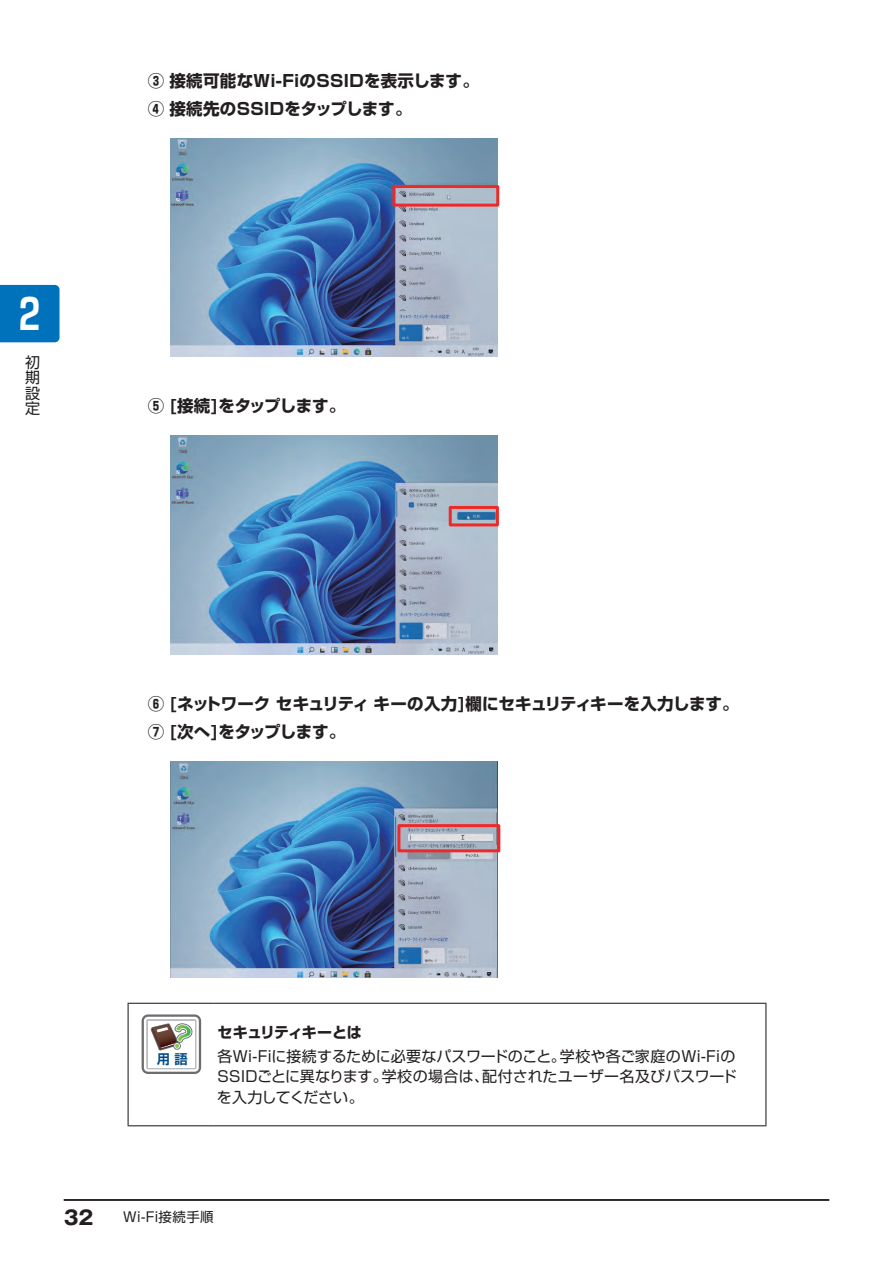
<style>
.page{position:relative;width:893px;height:1263px;background:#fff}
.page>*{position:absolute;margin:0;border:0;box-sizing:border-box;transform-origin:0 0}
.t1{font:700 42px "Shin Go Pro De";color:#fff}
.t2{font:700 19.5px "Gothic MB101 Pro";color:#231f20}
.t3{font:700 16.5px/28.2px "Shin Go Pro";color:#231f20}
.t4{font:700 16.5px/28.2px "Shin Go Pro";letter-spacing:.02em;color:#231f20}
.t5{font:700 16.5px "Shin Go Pro";letter-spacing:-.04em;color:#231f20}
.t6{font:15px/15.5px "Shin Go Pro";color:#231f20;text-align:justify}
.t7{font:700 15px "Shin Go Pro";letter-spacing:-.055em;color:#231f20}
.t8{font:13.5px "Shin Go Pro";letter-spacing:.03em;color:#231f20}
.t9{font:700 13.2px "Shin Go Pro De";color:#004b87}
</style>
<div class="page">
<div style="left:0;top:285px;width:60px;height:57px;background:#0072bc"></div>
<hr style="left:64px;top:1199px;width:765px;height:2px;background:#231f20">
<img style="left:170px;top:139px;width:328px;height:218px">
<div style="left:392px;top:185px;width:107px;height:22px;border:3px solid #ee2928"></div>
<img style="left:170px;top:435px;width:328px;height:220px">
<div style="left:449px;top:506px;width:50px;height:20px;border:3px solid #ee2928"></div>
<img style="left:170px;top:762px;width:328px;height:216px">
<div style="left:397px;top:824px;width:103px;height:28px;border:3px solid #ee2928"></div>
<hr style="left:213px;top:1003px;width:553px;height:1px;background:#231f20">
<hr style="left:765px;top:1004px;width:1px;height:121px;background:#231f20">
<hr style="left:128px;top:1003px;width:85px;height:1px;background:#231f20">
<hr style="left:128px;top:1004px;width:1px;height:121px;background:#231f20">
<hr style="left:128px;top:1125px;width:85px;height:1px;background:#231f20">
<hr style="left:213px;top:1125px;width:553px;height:1px;background:#231f20">
<svg style="left:142px;top:1014px;width:59px;height:60px"></svg>
<h1 class="t1" style="left:19px;top:279px;width:22px">2</h1>
<p class="t6" style="left:25px;top:352px;width:16px">初期設定</p>
<p class="t4" style="left:148px;top:65px;width:332px">③ 接続可能なWi-FiのSSIDを表示します。<br>④ 接続先のSSIDをタップします。</p>
<p class="t5" style="left:148px;top:393px;width:199px">⑤ [接続]をタップします。</p>
<p class="t3" style="left:148px;top:688px;width:592px">⑥ [ネットワークセキュリティキーの入力]欄にセキュリティキーを入力します。<br>⑦ [次へ]をタップします。</p>
<p class="t9" style="left:157px;top:1048px;width:32px">用 語</p>
<p class="t7" style="left:217px;top:1020px;width:146px">セキュリティキーとは</p>
<p class="t6" style="left:217px;top:1044px;width:521px;line-height:20.2px">各Wi-Fiに接続するために必要なパスワードのこと。学校や各ご家庭のWi-FiのSSIDごとに異なります。学校の場合は、配付されたユーザー名及びパスワードを入力してください。</p>
<h2 class="t2" style="left:64px;top:1201px;width:31px">32</h2>
<p class="t8" style="left:123px;top:1205px;width:92px">Wi-Fi接続手順</p>
</div>
